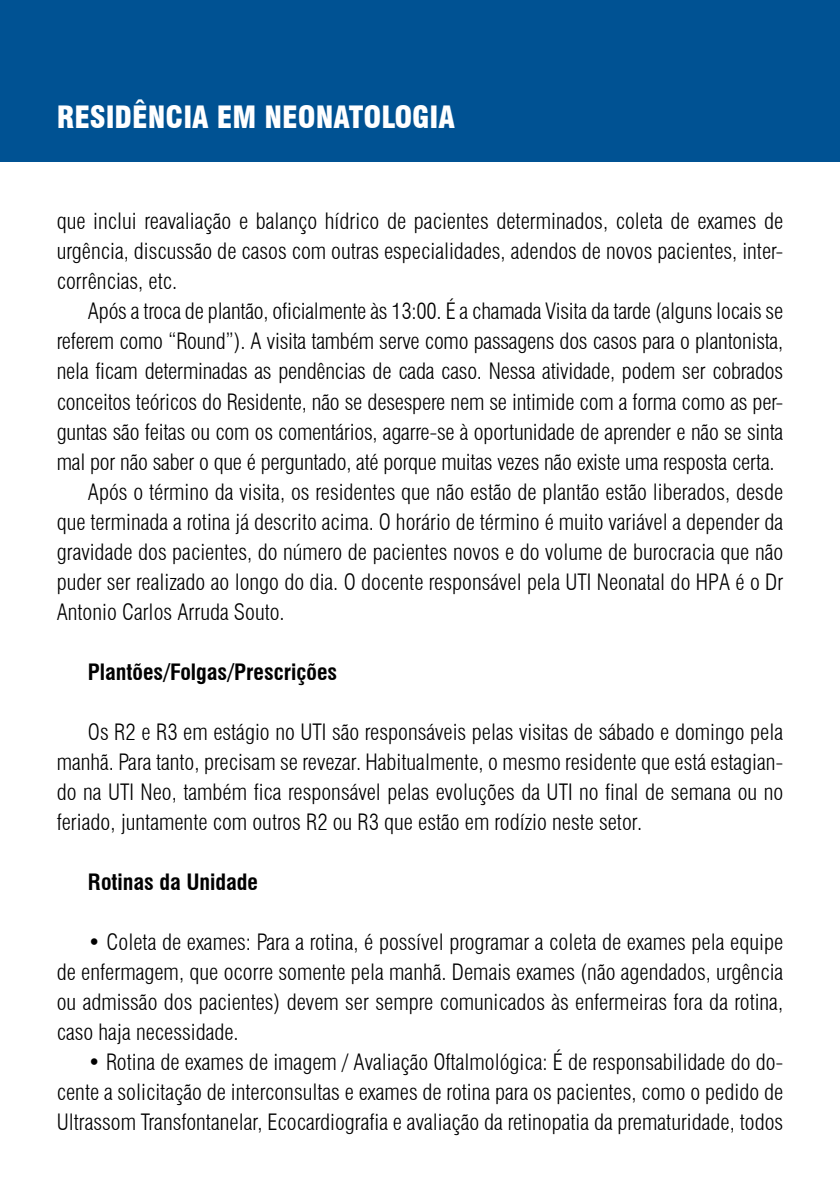
<style>
.page{position:relative;width:840px;height:1191px;background:#fff}
.page>*{position:absolute;margin:0;border:0;box-sizing:border-box;transform-origin:0 0}
.t1{font:900 condensed 30px "Swiss 721 BT";color:#fff}
.t2{font:300 condensed 22px/30px "Swiss 721 BT";color:#000;text-align:justify}
.t3{font:700 condensed 22px "Swiss 721 BT";color:#000}
</style>
<div class="page">
<div style="left:0;top:0;width:839px;height:161px;background:#005293"></div>
<h1 class="t1" style="left:57px;top:99px;width:399px">RESIDÊNCIA EM NEONATOLOGIA</h1>
<p class="t2" style="left:57px;top:206px;width:727px">que inclui reavaliação e balanço hídrico de pacientes determinados, coleta de exames de urgência, discussão de casos com outras especialidades, adendos de novos pacientes, inter&shy;corrências, etc.</p>
<p class="t2" style="left:88px;top:296px;width:696px">Após a troca de plantão, oficialmente às 13:00. É a chamada Visita da tarde (alguns locais se</p>
<p class="t2" style="left:57px;top:326px;width:727px">referem como “Round”). A visita também serve como passagens dos casos para o plantonista,</p>
<p class="t2" style="left:57px;top:356px;width:727px">nela ficam determinadas as pendências de cada caso. Nessa atividade, podem ser cobrados</p>
<p class="t2" style="left:57px;top:386px;width:727px">conceitos teóricos do Residente, não se desespere nem se intimide com a forma como as per-</p>
<p class="t2" style="left:57px;top:416px;width:727px">guntas são feitas ou com os comentários, agarre-se à oportunidade de aprender e não se sinta</p>
<p class="t2" style="left:57px;top:446px;width:719px">mal por não saber o que é perguntado, até porque muitas vezes não existe uma resposta certa.</p>
<p class="t2" style="left:88px;top:476px;width:696px">Após o término da visita, os residentes que não estão de plantão estão liberados, desde</p>
<p class="t2" style="left:57px;top:506px;width:727px">que terminada a rotina já descrito acima. O horário de término é muito variável a depender da</p>
<p class="t2" style="left:57px;top:536px;width:727px">gravidade dos pacientes, do número de pacientes novos e do volume de burocracia que não</p>
<p class="t2" style="left:57px;top:566px;width:727px">puder ser realizado ao longo do dia. O docente responsável pela UTI Neonatal do HPA é o Dr</p>
<p class="t2" style="left:57px;top:596px;width:229px">Antonio Carlos Arruda Souto.</p>
<p class="t3" style="left:88px;top:658px;width:250px">Plantões/Folgas/Prescrições</p>
<p class="t2" style="left:57px;top:716px;width:727px;text-indent:31px">Os R2 e R3 em estágio no UTI são responsáveis pelas visitas de sábado e domingo pela manhã. Para tanto, precisam se revezar. Habitualmente, o mesmo residente que está estagian&shy;do na UTI Neo, também fica responsável pelas evoluções da UTI no final de semana ou no feriado, juntamente com outros R2 ou R3 que estão em rodízio neste setor.</p>
<p class="t3" style="left:88px;top:868px;width:171px">Rotinas da Unidade</p>
<p class="t2" style="left:57px;top:926px;width:727px;text-indent:31px">• Coleta de exames: Para a rotina, é possível programar a coleta de exames pela equipe de enfermagem, que ocorre somente pela manhã. Demais exames (não agendados, urgência ou admissão dos pacientes) devem ser sempre comunicados às enfermeiras fora da rotina, caso haja necessidade.</p>
<p class="t2" style="left:57px;top:1046px;width:727px;text-indent:31px">• Rotina de exames de imagem / Avaliação Oftalmológica: É de responsabilidade do do&shy;cente a solicitação de interconsultas e exames de rotina para os pacientes, como o pedido de Ultrassom Transfontanelar, Ecocardiografia e avaliação da retinopatia da prematuridade, todos</p>
</div>
